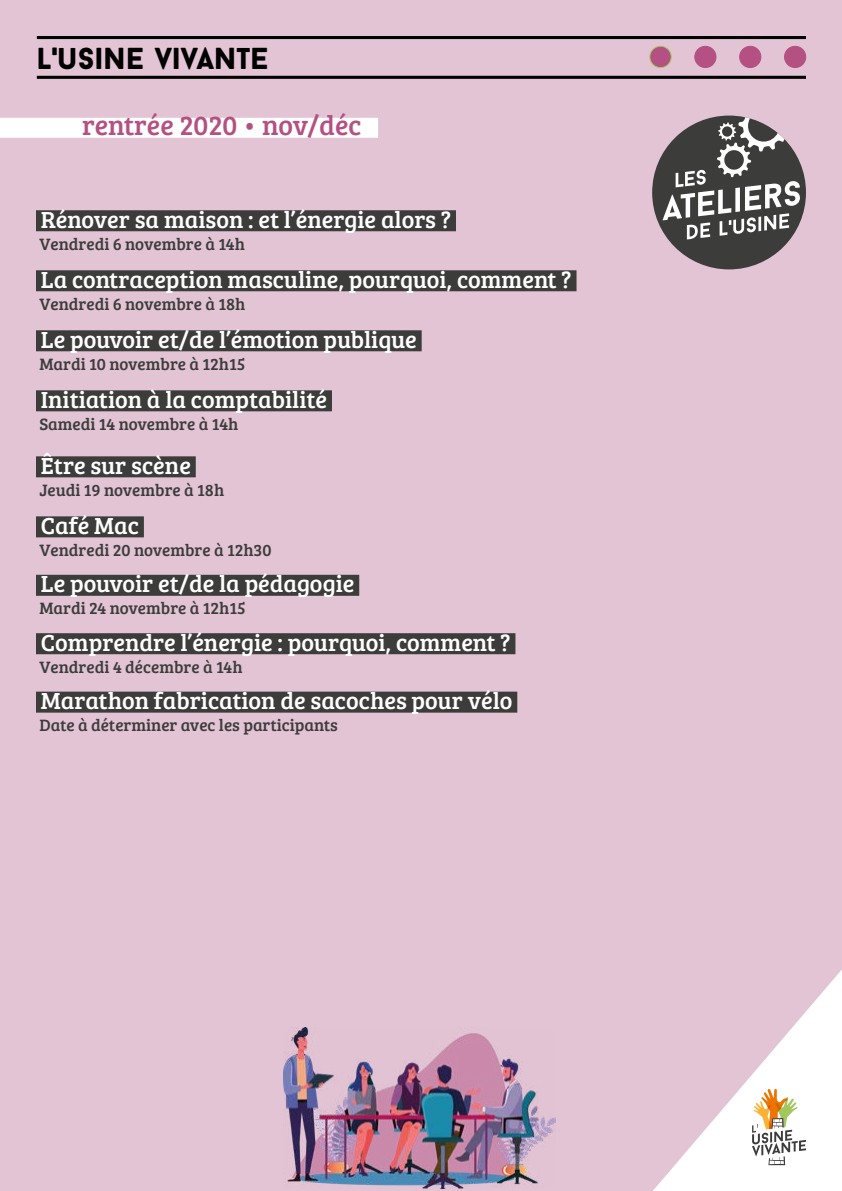
<style>
.page{position:relative;width:842px;height:1191px;background:#e2c4d4}
.page>*{position:absolute;margin:0;border:0;box-sizing:border-box;transform-origin:0 0}
.t1{font:900 30.6px "Baron Neue";color:#000}
.t2{font:28px "Bree Serif";color:#b45182}
.t3{font:24px "Bree Serif";color:#fff}
.t4{font:17px "Bree Serif";color:#3c3c3b}
</style>
<div class="page">
<div style="left:784px;top:46px;width:22px;height:22px;background:#b45182;border-radius:50%"></div>
<div style="left:784px;top:46px;width:22px;height:22px;border:1px solid #b45182;border-radius:50%"></div>
<div style="left:650px;top:46px;width:21px;height:22px;background:#b45182;border-radius:50%"></div>
<div style="left:650px;top:46px;width:21px;height:22px;border:1px solid #a1c85c;border-radius:50%"></div>
<div style="left:740px;top:46px;width:21px;height:22px;background:#b45182;border-radius:50%"></div>
<div style="left:739px;top:46px;width:22px;height:22px;border:1px solid #b45182;border-radius:50%"></div>
<div style="left:695px;top:46px;width:21px;height:22px;background:#b45182;border-radius:50%"></div>
<div style="left:694px;top:46px;width:22px;height:22px;border:1px solid #b45182;border-radius:50%"></div>
<hr style="left:37px;top:36px;width:769px;height:3px;background:#000">
<hr style="left:37px;top:76px;width:769px;height:3px;background:#000">
<div style="left:652px;top:116px;width:154px;height:153px;background:#3c3c3b;border-radius:50%"></div>
<svg style="left:662px;top:117px;width:138px;height:122px"></svg>
<img style="left:283px;top:1028px;width:273px;height:160px">
<svg style="left:653px;top:969px;width:189px;height:222px"></svg>
<svg style="left:752px;top:1089px;width:54px;height:76px"></svg>
<div style="left:0;top:118px;width:378px;height:20px;background:#fff"></div>
<div style="left:36px;top:210px;width:420px;height:21px;background:#3c3c3b"></div>
<div style="left:36px;top:270px;width:540px;height:21px;background:#3c3c3b"></div>
<div style="left:36px;top:330px;width:386px;height:21px;background:#3c3c3b"></div>
<div style="left:36px;top:390px;width:296px;height:21px;background:#3c3c3b"></div>
<div style="left:36px;top:456px;width:160px;height:21px;background:#3c3c3b"></div>
<div style="left:36px;top:516px;width:108px;height:21px;background:#3c3c3b"></div>
<div style="left:36px;top:575px;width:323px;height:21px;background:#3c3c3b"></div>
<div style="left:36px;top:633px;width:479px;height:21px;background:#3c3c3b"></div>
<div style="left:36px;top:691px;width:481px;height:21px;background:#3c3c3b"></div>
<p class="t1" style="left:37px;top:39px;width:233px">L'USINE VIVANTE</p>
<p class="t2" style="left:82px;top:105px;width:281px">rentrée 2020 • nov/déc</p>
<p class="t3" style="left:41px;top:202px;width:412px">Rénover sa maison : et l’énergie alors ?</p>
<p class="t4" style="left:39px;top:231px;width:207px">Vendredi 6 novembre à 14h</p>
<p class="t3" style="left:41px;top:262px;width:532px">La contraception masculine, pourquoi, comment ?</p>
<p class="t4" style="left:39px;top:291px;width:208px">Vendredi 6 novembre à 18h</p>
<p class="t3" style="left:41px;top:322px;width:378px">Le pouvoir et/de l’émotion publique</p>
<p class="t4" style="left:39px;top:351px;width:207px">Mardi 10 novembre à 12h15</p>
<p class="t3" style="left:41px;top:382px;width:288px">Initiation à la comptabilité</p>
<p class="t4" style="left:39px;top:411px;width:200px">Samedi 14 novembre à 14h</p>
<p class="t3" style="left:41px;top:448px;width:152px">Être sur scène</p>
<p class="t4" style="left:39px;top:477px;width:186px">Jeudi 19 novembre à 18h</p>
<p class="t3" style="left:41px;top:508px;width:100px">Café Mac</p>
<p class="t4" style="left:39px;top:537px;width:234px">Vendredi 20 novembre à 12h30</p>
<p class="t3" style="left:41px;top:566px;width:315px">Le pouvoir et/de la pédagogie</p>
<p class="t4" style="left:39px;top:596px;width:208px">Mardi 24 novembre à 12h15</p>
<p class="t3" style="left:41px;top:625px;width:471px">Comprendre l’énergie : pourquoi, comment ?</p>
<p class="t4" style="left:39px;top:654px;width:205px">Vendredi 4 décembre à 14h</p>
<p class="t3" style="left:41px;top:683px;width:473px">Marathon fabrication de sacoches pour vélo</p>
<p class="t4" style="left:39px;top:713px;width:300px">Date à déterminer avec les participants</p>
</div>
